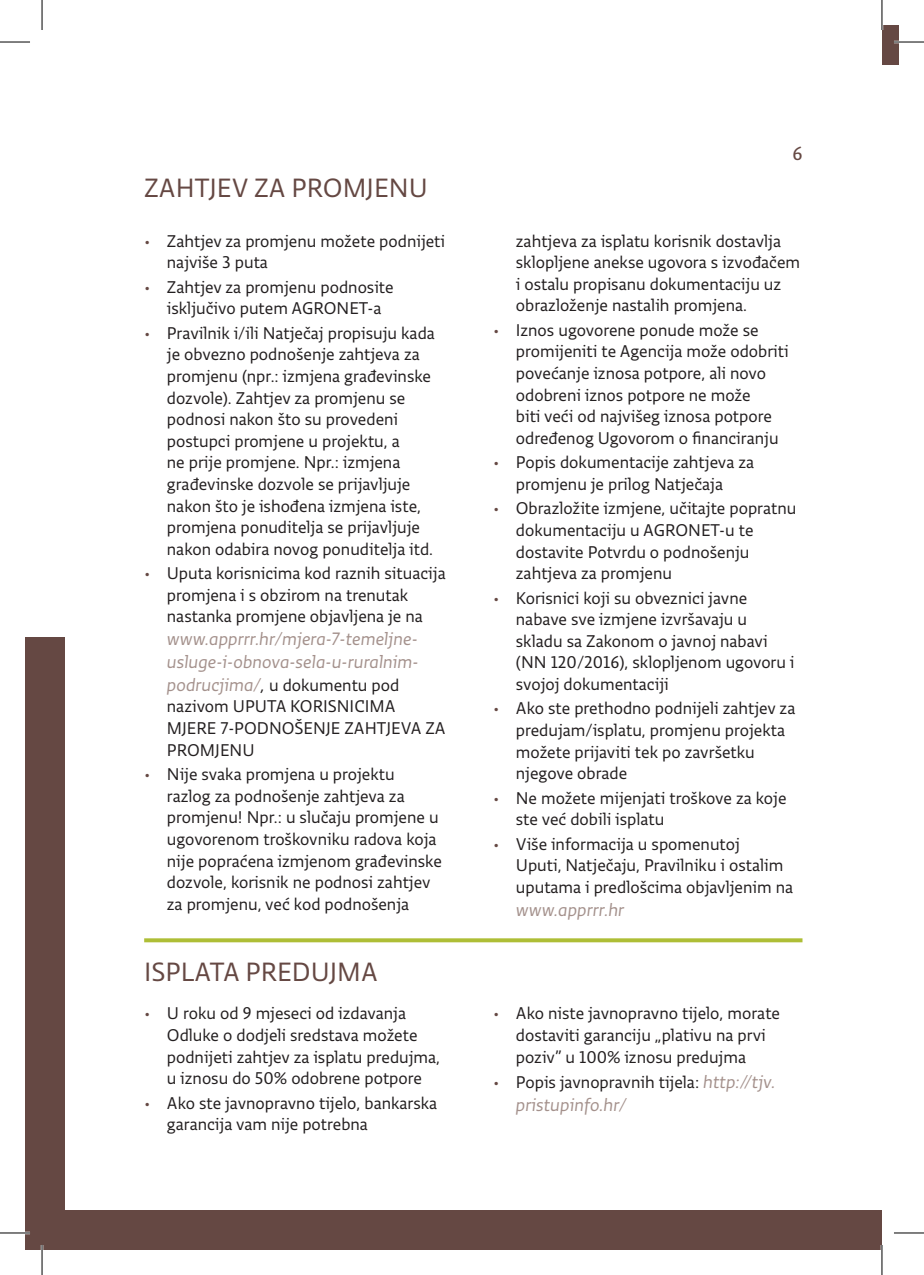
<style>
.page{position:relative;width:924px;height:1275px;background:#fff}
.page>*{position:absolute;margin:0;border:0;box-sizing:border-box;transform-origin:0 0}
.t1{font:300 28px "Vlada RH Sans";color:#654843}
.t2{font:20px "Vlada RH Sans";color:#654843}
.t3{font:italic 300 19px/22.8px "Vlada RH Sans";color:#a4918c}
.t4{font:300 18px/21.6px "Vlada RH Sans";color:#231f20}
.s1{color:#654843}
.s2{font-style:italic;font-size:19px;color:#a4918c}
.s3{font-style:italic;font-size:19px}
</style>
<div class="page">
<div style="left:881px;top:25px;width:17px;height:40px;background:#654843"></div>
<div style="left:25px;top:1210px;width:856px;height:40px;background:#654843"></div>
<div style="left:25px;top:637px;width:40px;height:613px;background:#654843"></div>
<svg style="left:144px;top:938px;width:658px;height:4px;background:#b4c346"></svg>
<hr style="left:893px;top:41px;width:30px;height:2px;background:#fff">
<hr style="left:0;top:1231px;width:30px;height:3px;background:#fff">
<hr style="left:41px;top:1245px;width:2px;height:30px;background:#fff">
<hr style="left:880px;top:1245px;width:2px;height:30px;background:#fff">
<hr style="left:0;top:42px;width:30px;height:1px;background:#000">
<hr style="left:893px;top:42px;width:30px;height:1px;background:#000">
<hr style="left:0;top:1232px;width:30px;height:1px;background:#000">
<hr style="left:893px;top:1232px;width:30px;height:1px;background:#000">
<hr style="left:42px;top:0;width:1px;height:30px;background:#000">
<hr style="left:42px;top:1245px;width:1px;height:30px;background:#000">
<hr style="left:881px;top:0;width:1px;height:30px;background:#000">
<hr style="left:881px;top:1245px;width:1px;height:30px;background:#000">
<h1 class="t1" style="left:144px;top:172px;width:285px">ZAHTJEV ZA PROMJENU</h1>
<p class="t4" style="left:167px;top:230px;width:279px;text-indent:-23px"><span class="s1">•</span> Zahtjev za promjenu možete podnijeti najviše 3 puta</p>
<p class="t4" style="left:144px;top:276px;width:251px;text-align:center"><span class="s1">•</span> Zahtjev za promjenu podnosite isključivo putem AGRONET-a</p>
<p class="t4" style="left:167px;top:322px;width:269px;text-indent:-23px"><span class="s1">•</span> Pravilnik i/ili Natječaj propisuju kada je obvezno podnošenje zahtjeva za promjenu (npr.: izmjena građevinske dozvole). Zahtjev za promjenu se podnosi nakon što su provedeni postupci promjene u projektu, a<br>ne prije promjene. Npr.: izmjena građevinske dozvole se prijavljuje nakon što je ishođena izmjena iste, promjena ponuditelja se prijavljuje nakon odabira novog ponuditelja itd.</p>
<p class="t4" style="left:167px;top:562px;width:280px;text-indent:-23px"><span class="s1">•</span> Uputa korisnicima kod raznih situacija promjena i s obzirom na trenutak nastanka promjene objavljena je na</p>
<p class="t3" style="left:167px;top:628px;width:253px">www.apprrr.hr/mjera-7-temeljne&shy;usluge-i-obnova-sela-u-ruralnim-</p>
<p class="t4" style="left:167px;top:674px;width:280px"><span class="s2">podrucjima/</span><span class="s3">,</span> u dokumentu pod nazivom UPUTA KORISNICIMA<br>MJERE 7-PODNOŠENJE ZAHTJEVA ZA<br>PROMJENU</p>
<p class="t4" style="left:167px;top:763px;width:276px;text-indent:-23px"><span class="s1">•</span> Nije svaka promjena u projektu razlog za podnošenje zahtjeva za promjenu! Npr.: u slučaju promjene u ugovorenom troškovniku radova koja nije popraćena izmjenom građevinske dozvole, korisnik ne podnosi zahtjev za promjenu, već kod podnošenja</p>
<h1 class="t1" style="left:144px;top:956px;width:235px">ISPLATA PREDUJMA</h1>
<p class="t4" style="left:167px;top:1002px;width:274px;text-indent:-23px"><span class="s1">•</span> U roku od 9 mjeseci od izdavanja Odluke o dodjeli sredstava možete podnijeti zahtjev za isplatu predujma, u iznosu do 50% odobrene potpore</p>
<p class="t4" style="left:167px;top:1092px;width:272px;text-indent:-23px"><span class="s1">•</span> Ako ste javnopravno tijelo, bankarska garancija vam nije potrebna</p>
<p class="t2" style="left:792px;top:142px;width:11px">6</p>
<p class="t4" style="left:515px;top:230px;width:286px">zahtjeva za isplatu korisnik dostavlja sklopljene anekse ugovora s izvođačem i ostalu propisanu dokumentaciju uz obrazloženje nastalih promjena.</p>
<p class="t4" style="left:515px;top:319px;width:274px;text-indent:-23px"><span class="s1">•</span> Iznos ugovorene ponude može se promijeniti te Agencija može odobriti povećanje iznosa potpore, ali novo odobreni iznos potpore ne može<br>biti veći od najvišeg iznosa potpore određenog Ugovorom o financiranju</p>
<p class="t4" style="left:493px;top:452px;width:262px;text-align:center"><span class="s1">•</span> Popis dokumentacije zahtjeva za promjenu je prilog Natječaja</p>
<p class="t4" style="left:515px;top:498px;width:282px;text-indent:-23px"><span class="s1">•</span> Obrazložite izmjene, učitajte popratnu dokumentaciju u AGRONET-u te dostavite Potvrdu o podnošenju zahtjeva za promjenu</p>
<p class="t4" style="left:515px;top:587px;width:280px;text-indent:-23px"><span class="s1">•</span> Korisnici koji su obveznici javne nabave sve izmjene izvršavaju u skladu sa Zakonom o javnoj nabavi (NN 120/2016), sklopljenom ugovoru i svojoj dokumentaciji</p>
<p class="t4" style="left:515px;top:698px;width:281px;text-indent:-23px"><span class="s1">•</span> Ako ste prethodno podnijeli zahtjev za predujam/isplatu, promjenu projekta možete prijaviti tek po završetku njegove obrade</p>
<p class="t4" style="left:515px;top:787px;width:272px;text-indent:-23px"><span class="s1">•</span> Ne možete mijenjati troškove za koje ste već dobili isplatu</p>
<p class="t4" style="left:515px;top:833px;width:279px;text-indent:-23px"><span class="s1">•</span> Više informacija u spomenutoj<br>Uputi, Natječaju, Pravilniku i ostalim uputama i predlošcima objavljenim na</p>
<p class="t3" style="left:515px;top:898px;width:110px">www.apprrr.hr</p>
<p class="t4" style="left:515px;top:1002px;width:265px;text-indent:-23px"><span class="s1">•</span> Ako niste javnopravno tijelo, morate dostaviti garanciju „plativu na prvi poziv” u 100% iznosu predujma</p>
<p class="t4" style="left:493px;top:1071px;width:283px"><span class="s1">•</span> Popis javnopravnih tijela: <span class="s2">http://tjv.</span></p>
<p class="t3" style="left:515px;top:1093px;width:112px">pristupinfo.hr/</p>
</div>
